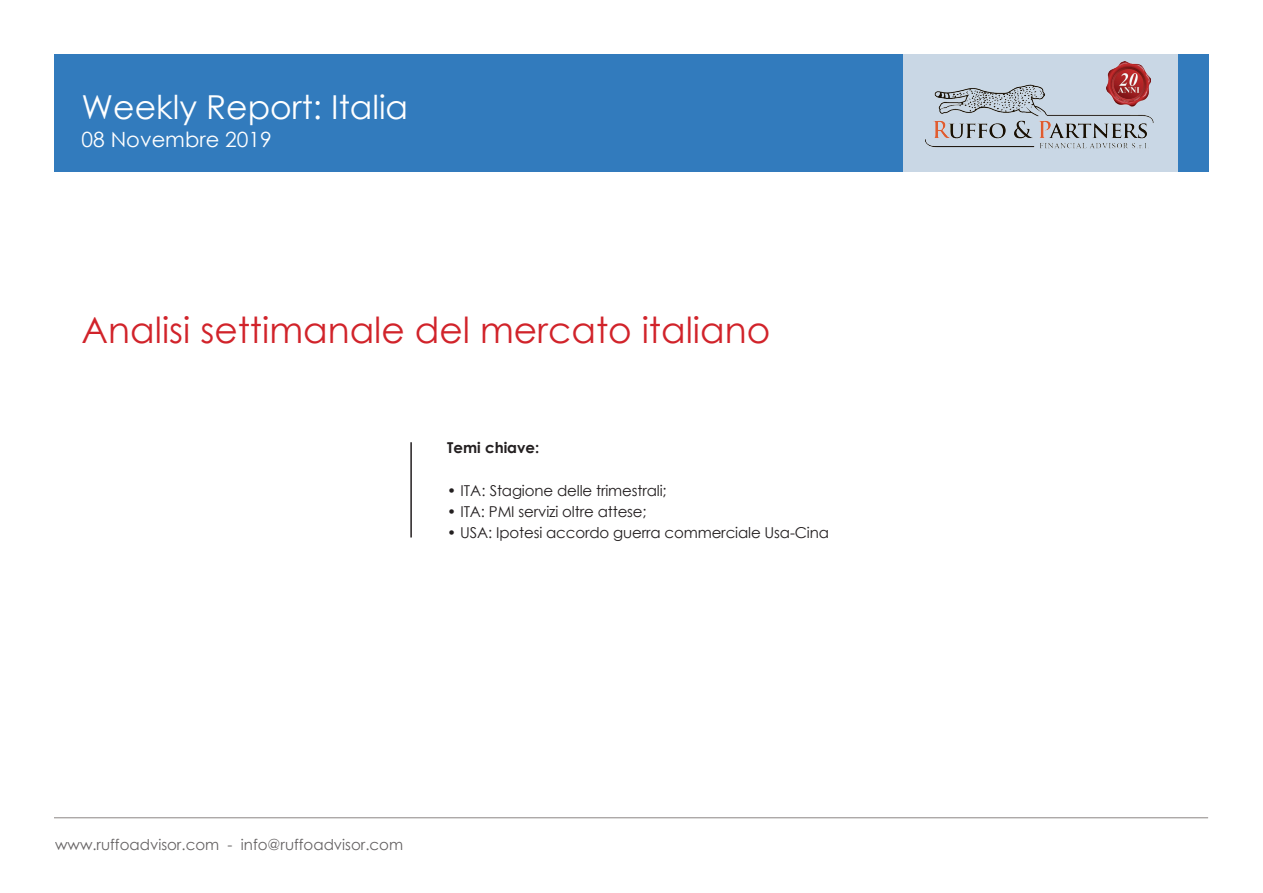
<style>
.page{position:relative;width:1263px;height:893px;background:#fff}
.page>*{position:absolute;margin:0;border:0;box-sizing:border-box;transform-origin:0 0}
.t1{font:36px "Century Gothic";color:#d1232a}
.t2{font:33px "Century Gothic";color:#fff}
.t3{font:21px "Century Gothic";color:#fff}
.t4{font:15px "Century Gothic";letter-spacing:-.01em;color:#231f20}
.t5{font:700 15px "Century Gothic";color:#231f20}
</style>
<div class="page">
<hr style="left:410px;top:442px;width:2px;height:95px;background:#231f20">
<div style="left:54px;top:54px;width:1155px;height:117px;background:#327bbd"></div>
<div style="left:903px;top:54px;width:274px;height:117px;background:#c9d7e5"></div>
<img style="left:925px;top:84px;width:229px;height:65px">
<img style="left:1107px;top:62px;width:44px;height:45px">
<hr style="left:54px;top:817px;width:1154px;height:1px;background:#48403e">
<p class="t2" style="left:82px;top:84px;width:328px">Weekly Report: Italia</p>
<p class="t3" style="left:82px;top:125px;width:192px">08 Novembre 2019</p>
<p class="t1" style="left:82px;top:305px;width:690px">Analisi settimanale del mercato italiano</p>
<p class="t5" style="left:447px;top:437px;width:94px">Temi chiave:</p>
<p class="t4" style="left:447px;top:480px;width:221px">• ITA: Stagione delle trimestrali;</p>
<p class="t4" style="left:447px;top:501px;width:201px">• ITA: PMI servizi oltre attese;</p>
<p class="t4" style="left:447px;top:522px;width:383px">• USA: Ipotesi accordo guerra commerciale Usa-Cina</p>
<p class="t4" style="left:55px;top:834px;width:350px">www.ruffoadvisor.com - info@ruffoadvisor.com</p>
</div>
